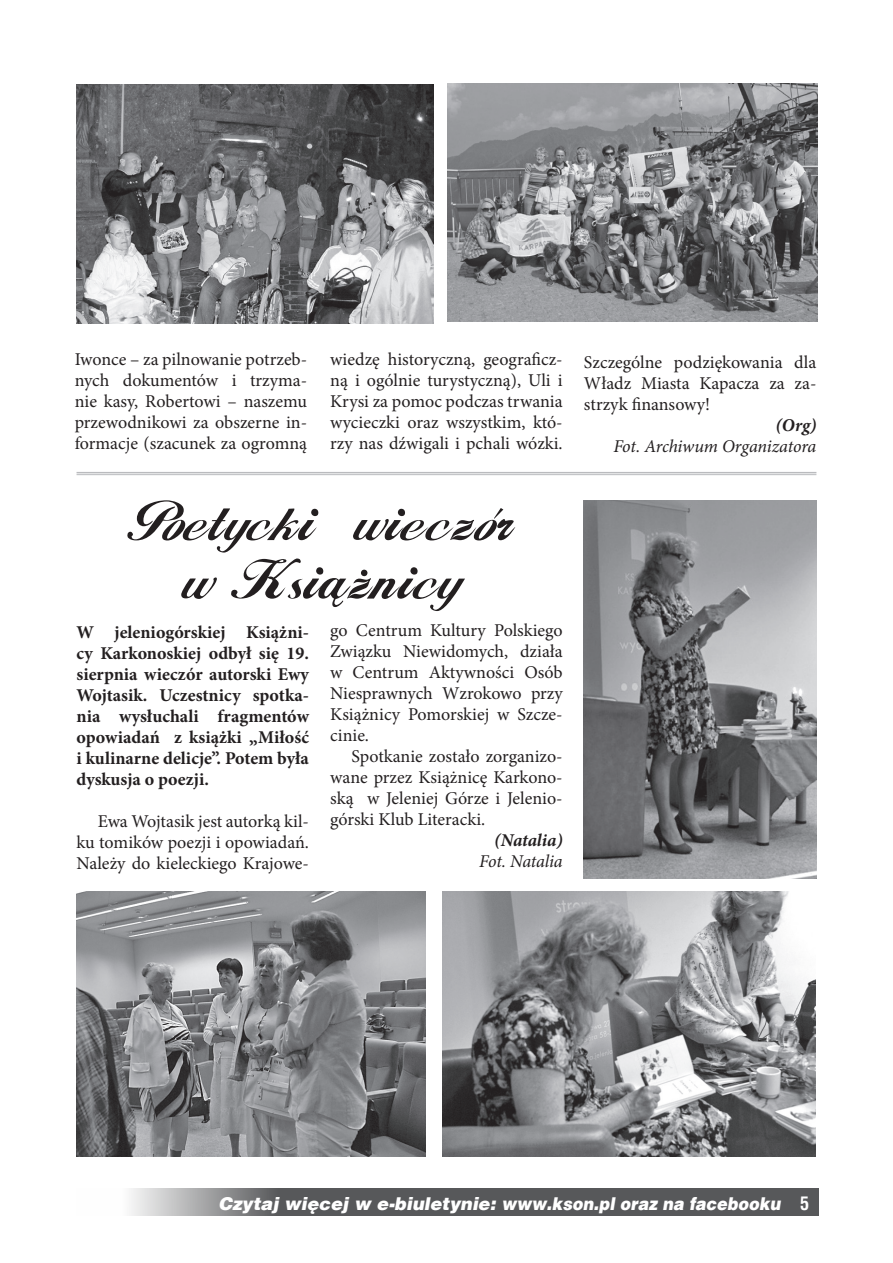
<style>
.page{position:relative;width:893px;height:1263px;background:#fff}
.page>*{position:absolute;margin:0;border:0;box-sizing:border-box;transform-origin:0 0}
.t1{font:57px/58.5px "Marta St O Italic";color:#231f20;text-align:center}
.t2{font:18px/21px "Minion Pro";color:#231f20;text-align:justify}
.t3{font:700 18px/21px "Minion Pro";color:#231f20;text-align:justify}
.t4{font:italic 18px "Minion Pro";letter-spacing:-.015em;color:#231f20}
.t5{font:italic 700 18px "Minion Pro";letter-spacing:-.005em;color:#231f20}
.t6{font:italic 900 17.7px "Switzerland";color:#fff}
.s1{font-family:"Switzerland Condensed";font-weight:700;font-style:normal;font-size:18px}
</style>
<div class="page">
<svg style="left:131px;top:1188px;width:687px;height:28px;background:#67686a"></svg>
<img style="left:76px;top:85px;width:358px;height:238px">
<img style="left:447px;top:84px;width:370px;height:238px">
<img style="left:584px;top:500px;width:232px;height:378px">
<img style="left:77px;top:892px;width:348px;height:265px">
<img style="left:442px;top:892px;width:374px;height:264px">
<hr style="left:77px;top:472px;width:739px;height:1px;background:#babbbe">
<hr style="left:77px;top:474px;width:739px;height:1px;background:#babbbe">
<p class="t2" style="left:75px;top:349px;width:234px">Iwonce – za pilnowanie potrzeb&shy;nych dokumentów i trzyma&shy;nie kasy, Robertowi – naszemu przewodnikowi za obszerne in&shy;formacje (szacunek za ogromną</p>
<p class="t2" style="left:330px;top:349px;width:234px">wiedzę historyczną, geograficz&shy;ną i ogólnie turystyczną), Uli i Krysi za pomoc podczas trwania wycieczki oraz wszystkim, któ&shy;rzy nas dźwigali i pchali wózki.</p>
<p class="t2" style="left:584px;top:351px;width:234px">Szczególne podziękowania dla Władz Miasta Kapacza za za&shy;strzyk finansowy!</p>
<p class="t5" style="left:775px;top:412px;width:43px">(Org)</p>
<p class="t4" style="left:613px;top:434px;width:205px">Fot. Archiwum Organizatora</p>
<h1 class="t1" style="left:127px;top:492px;width:387px">Poetycki wieczór w Książnicy</h1>
<p class="t2" style="left:330px;top:620px;width:234px">go Centrum Kultury Polskiego Związku Niewidomych, działa w Centrum Aktywności Osób Niesprawnych Wzrokowo przy Książnicy Pomorskiej w Szcze&shy;cinie.</p>
<p class="t2" style="left:330px;top:746px;width:234px;text-indent:21px">Spotkanie zostało zorganizo&shy;wane przez Książnicę Karkono&shy;ską w Jeleniej Górze i Jelenio&shy;górski Klub Literacki.</p>
<p class="t5" style="left:494px;top:828px;width:70px">(Natalia)</p>
<p class="t4" style="left:479px;top:849px;width:85px">Fot. Natalia</p>
<p class="t3" style="left:77px;top:621px;width:234px">W jeleniogórskiej Książni&shy;cy Karkonoskiej odbył się 19. sierpnia wieczór autorski Ewy Wojtasik. Uczestnicy spotka&shy;nia wysłuchali fragmentów opowiadań z książki „Miłość i kulinarne delicje”. Potem była dyskusja o poezji.</p>
<p class="t2" style="left:77px;top:810px;width:234px;text-indent:21px">Ewa Wojtasik jest autorką kil&shy;ku tomików poezji i opowiadań.<br>Należy do kieleckiego Krajowe-</p>
<p class="t6" style="left:218px;top:1193px;width:592px">Czytaj więcej w e-biuletynie: www.kson.pl oraz na facebooku <span class="s1">5</span></p>
</div>
